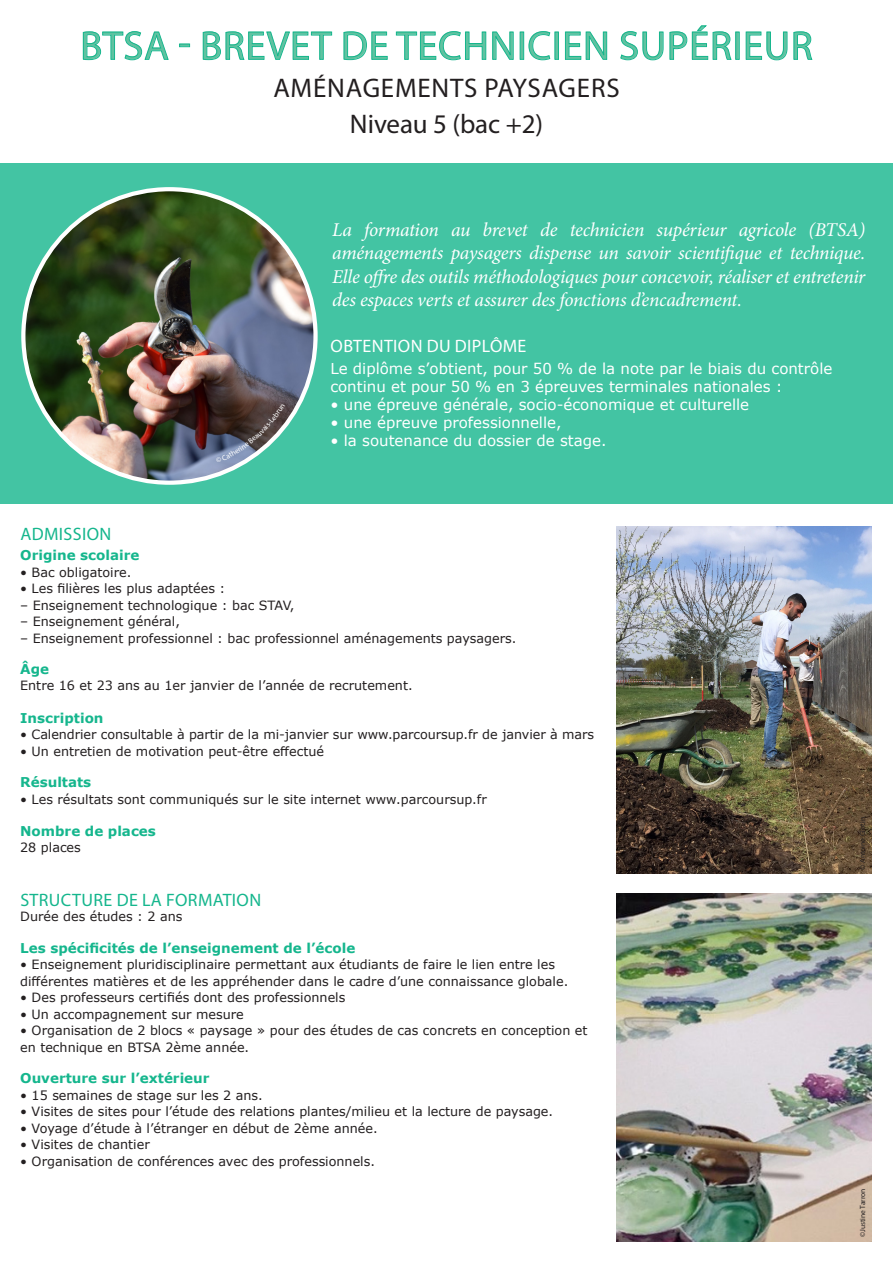
<style>
.page{position:relative;width:893px;height:1263px;background:#fff}
.page>*{position:absolute;margin:0;border:0;box-sizing:border-box;transform-origin:0 0}
.titre{font:40.5px "Myriad Pro";letter-spacing:.02em;color:#60c2a0}
.titre-2{font:27px "Myriad Pro";letter-spacing:.025em;color:#231f20}
.titre-3{font:27px "Myriad Pro";letter-spacing:-.005em;color:#231f20}
.chapo{font:italic 19.5px/23.4px "Minion Pro";letter-spacing:-.015em;color:#fff;text-align:justify}
.sstitre_2{font:18px "Myriad Pro";letter-spacing:.02em;color:#15b68d}
.ss_titre{font:18px "Myriad Pro";letter-spacing:.02em;color:#fff}
.ss_titre-2{font:18px "Myriad Pro";letter-spacing:.02em;color:#15b68d}
.Txt_courant_9{font:15px/18px "Verdana";color:#fff}
.sstitre_2-2{font:700 13.5px "Verdana";color:#15b68d}
.sstitre_2-3{font:12.75px/16.5px "Verdana";color:#231f20}
.Txt_courant_9-2{font:7.5px "Myriad Pro";color:#231f20}
</style>
<div class="page">
<div style="left:0;top:164px;width:893px;height:340px;background:#43c4a3"></div>
<svg style="left:83px;top:31px;width:86px;height:30px"></svg>
<svg style="left:180px;top:44px;width:10px;height:3px"></svg>
<svg style="left:203px;top:31px;width:129px;height:29px"></svg>
<svg style="left:343px;top:31px;width:45px;height:29px"></svg>
<svg style="left:396px;top:31px;width:90px;height:30px"></svg>
<svg style="left:492px;top:31px;width:22px;height:29px"></svg>
<div style="left:520px;top:32px;width:4px;height:27px;border:1px solid #15b68d"></div>
<svg style="left:528px;top:31px;width:22px;height:30px"></svg>
<svg style="left:565px;top:31px;width:42px;height:29px"></svg>
<svg style="left:620px;top:25px;width:112px;height:36px"></svg>
<svg style="left:745px;top:31px;width:67px;height:30px"></svg>
<img style="left:23px;top:189px;width:291px;height:293px">
<img style="left:617px;top:893px;width:255px;height:348px">
<img style="left:617px;top:526px;width:255px;height:348px">
<svg style="left:216px;top:404px;width:69px;height:59px;background:#576363"></svg>
<p class="titre" style="left:80px;top:21px;width:734px">BTSA - BREVET DE TECHNICIEN SUPÉRIEUR</p>
<p class="titre-2" style="left:273px;top:71px;width:348px">AMÉNAGEMENTS PAYSAGERS</p>
<p class="titre-3" style="left:350px;top:107px;width:195px">Niveau 5 (bac +2)</p>
<p class="chapo" style="left:332px;top:218px;width:535px">La formation au brevet de technicien supérieur agricole (BTSA) aménagements paysagers dispense un savoir scientifique et technique.<br>Elle offre des outils méthodologiques pour concevoir, réaliser et entretenir des espaces verts et assurer des fonctions d’encadrement.</p>
<p class="ss_titre" style="left:331px;top:335px;width:197px">OBTENTION DU DIPLÔME</p>
<p class="Txt_courant_9" style="left:330px;top:360px;width:503px">Le diplôme s’obtient, pour 50 % de la note par le biais du contrôle continu et pour 50 % en 3 épreuves terminales nationales :</p>
<p class="Txt_courant_9" style="left:330px;top:396px;width:420px">• une épreuve générale, socio-économique et culturelle</p>
<p class="Txt_courant_9" style="left:330px;top:414px;width:233px">• une épreuve professionnelle,</p>
<p class="Txt_courant_9" style="left:330px;top:432px;width:278px">• la soutenance du dossier de stage.</p>
<p class="ss_titre-2" style="left:20px;top:523px;width:92px">ADMISSION</p>
<p class="sstitre_2-2" style="left:20px;top:546px;width:121px">Origine scolaire</p>
<p class="sstitre_2-3" style="left:20px;top:564px;width:113px">• Bac obligatoire.</p>
<p class="sstitre_2-3" style="left:20px;top:580px;width:207px">• Les filières les plus adaptées :</p>
<p class="sstitre_2-3" style="left:20px;top:597px;width:276px">– Enseignement technologique : bac STAV,</p>
<p class="sstitre_2-3" style="left:20px;top:613px;width:161px">– Enseignement général,</p>
<p class="sstitre_2-3" style="left:20px;top:630px;width:498px">– Enseignement professionnel : bac professionnel aménagements paysagers.</p>
<p class="sstitre_2-2" style="left:20px;top:660px;width:30px">Âge</p>
<p class="sstitre_2-3" style="left:20px;top:677px;width:394px">Entre 16 et 23 ans au 1er janvier de l’année de recrutement.</p>
<p class="sstitre_2-2" style="left:20px;top:708px;width:85px">Inscription</p>
<p class="sstitre_2-3" style="left:20px;top:726px;width:575px">• Calendrier consultable à partir de la mi-janvier sur www.parcoursup.fr de janvier à mars</p>
<p class="sstitre_2-3" style="left:20px;top:743px;width:305px">• Un entretien de motivation peut-être effectué</p>
<p class="sstitre_2-2" style="left:20px;top:773px;width:73px">Résultats</p>
<p class="sstitre_2-3" style="left:20px;top:790px;width:468px">• Les résultats sont communiqués sur le site internet www.parcoursup.fr</p>
<p class="sstitre_2-2" style="left:20px;top:821px;width:137px">Nombre de places</p>
<p class="sstitre_2-3" style="left:20px;top:839px;width:62px">28 places</p>
<p class="sstitre_2" style="left:20px;top:889px;width:242px">STRUCTURE DE LA FORMATION</p>
<p class="sstitre_2-3" style="left:20px;top:908px;width:164px">Durée des études : 2 ans</p>
<p class="sstitre_2-2" style="left:20px;top:938px;width:337px">Les spécificités de l’enseignement de l’école</p>
<p class="sstitre_2-3" style="left:20px;top:956px;width:550px">• Enseignement pluridisciplinaire permettant aux étudiants de faire le lien entre les différentes matières et de les appréhender dans le cadre d’une connaissance globale.</p>
<p class="sstitre_2-3" style="left:20px;top:989px;width:327px">• Des professeurs certifiés dont des professionnels</p>
<p class="sstitre_2-3" style="left:20px;top:1006px;width:225px">• Un accompagnement sur mesure</p>
<p class="sstitre_2-3" style="left:20px;top:1022px;width:569px">• Organisation de 2 blocs « paysage » pour des études de cas concrets en conception et en technique en BTSA 2ème année.</p>
<p class="sstitre_2-2" style="left:20px;top:1069px;width:191px">Ouverture sur l’extérieur</p>
<p class="sstitre_2-3" style="left:20px;top:1087px;width:244px">• 15 semaines de stage sur les 2 ans.</p>
<p class="sstitre_2-3" style="left:20px;top:1103px;width:534px">• Visites de sites pour l’étude des relations plantes/milieu et la lecture de paysage.</p>
<p class="sstitre_2-3" style="left:20px;top:1120px;width:359px">• Voyage d’étude à l’étranger en début de 2ème année.</p>
<p class="sstitre_2-3" style="left:20px;top:1136px;width:131px">• Visites de chantier</p>
<p class="sstitre_2-3" style="left:20px;top:1153px;width:356px">• Organisation de conférences avec des professionnels.</p>
<p class="Txt_courant_9-2" style="left:858px;top:870px;width:54px;rotate:-90deg">© Antoine Glotin</p>
<p class="Txt_courant_9-2" style="left:858px;top:1237px;width:50px;rotate:-90deg">©Justine Tarron</p>
</div>
